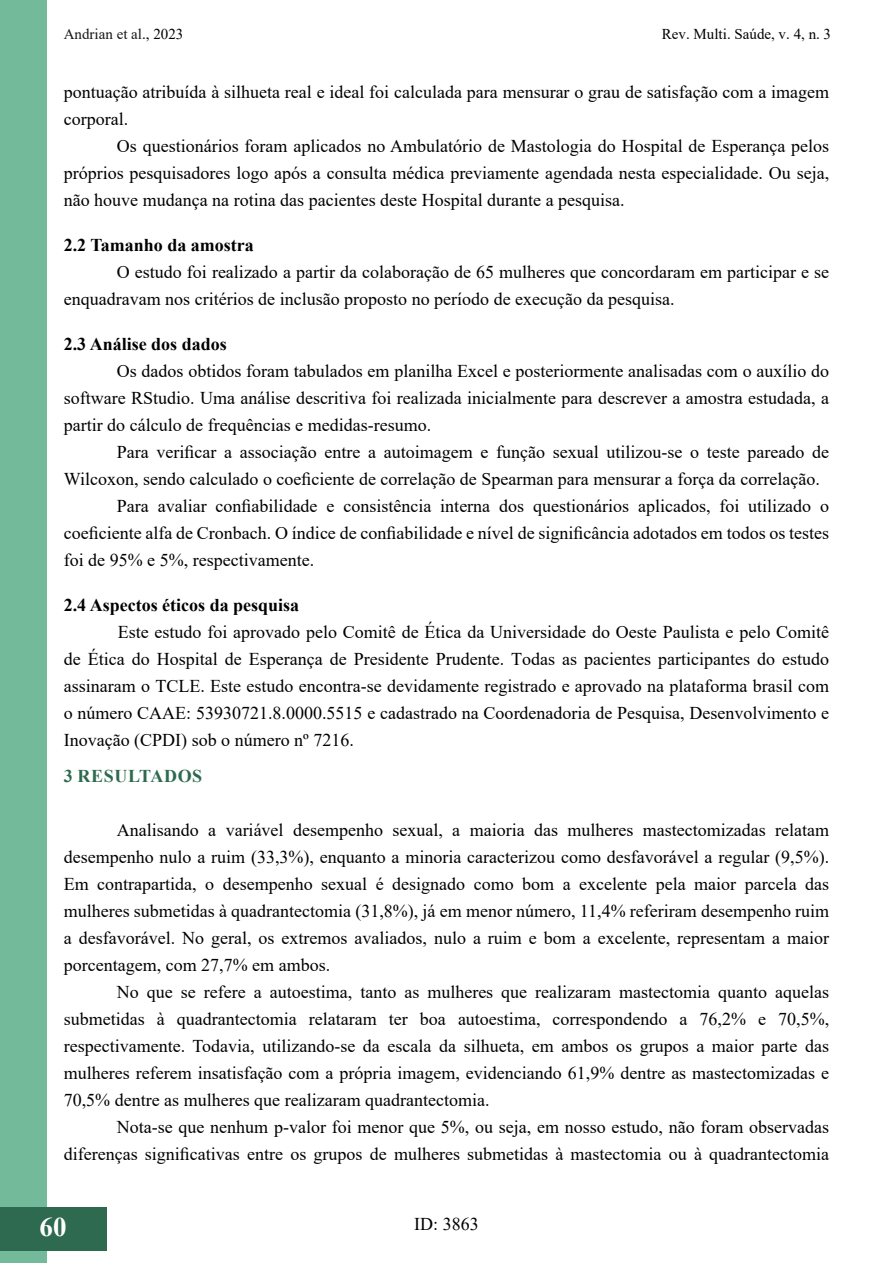
<style>
.page{position:relative;width:893px;height:1263px;background:#fff}
.page>*{position:absolute;margin:0;border:0;box-sizing:border-box;transform-origin:0 0}
.t1{font:700 27px "Times New Roman";color:#fff}
.t2{font:18px/27px "Times New Roman";color:#000;text-align:justify}
.t3{font:700 18px "Times New Roman";color:#000}
.t4{font:700 18px "Times New Roman";letter-spacing:.035em;color:#2d6a4f}
.t5{font:15px "Times New Roman";color:#000}
.t6{font:15px "Times New Roman";color:#181717}
.s1{color:#000}
.s2{font-style:inherit}
</style>
<div class="page">
<div style="left:0;top:1px;width:47px;height:1262px;background:#73ba9b"></div>
<div style="left:0;top:1207px;width:106px;height:43px;background:#2d6a4f"></div>
<p class="t6" style="left:64px;top:24px;width:121px">Andrian et al<span class="s1">.,</span> <span class="s1">2023</span></p>
<p class="t5" style="left:662px;top:24px;width:171px">Rev. Multi. Saúde, v. 4, n. <span class="s2">3</span></p>
<p class="t2" style="left:64px;top:77px;width:767px">pontuação atribuída à silhueta real e ideal foi calculada para mensurar o grau de satisfação com a imagem corporal.</p>
<p class="t2" style="left:64px;top:131px;width:767px;text-indent:53px">Os questionários foram aplicados no Ambulatório de Mastologia do Hospital de Esperança pelos próprios pesquisadores logo após a consulta médica previamente agendada nesta especialidade. Ou seja, não houve mudança na rotina das pacientes deste Hospital durante a pesquisa.</p>
<p class="t3" style="left:64px;top:232px;width:192px">2.2 Tamanho da amostra</p>
<p class="t2" style="left:64px;top:257px;width:767px;text-indent:53px">O estudo foi realizado a partir da colaboração de 65 mulheres que concordaram em participar e se enquadravam nos critérios de inclusão proposto no período de execução da pesquisa.</p>
<p class="t3" style="left:64px;top:331px;width:165px">2.3 Análise dos dados</p>
<p class="t2" style="left:64px;top:356px;width:767px;text-indent:53px">Os dados obtidos foram tabulados em planilha Excel e posteriormente analisadas com o auxílio do software RStudio. Uma análise descritiva foi realizada inicialmente para descrever a amostra estudada, a partir do cálculo de frequências e medidas-resumo.</p>
<p class="t2" style="left:117px;top:437px;width:714px">Para verificar a associação entre a autoimagem e função sexual utilizou-se o teste pareado de</p>
<p class="t2" style="left:64px;top:464px;width:757px">Wilcoxon, sendo calculado o coeficiente de correlação de Spearman para mensurar a força da correlação.</p>
<p class="t2" style="left:117px;top:491px;width:714px">Para avaliar confiabilidade e consistência interna dos questionários aplicados, foi utilizado o</p>
<p class="t2" style="left:64px;top:518px;width:767px">coeficiente alfa de Cronbach. O índice de confiabilidade e nível de significância adotados em todos os testes</p>
<p class="t2" style="left:64px;top:545px;width:252px">foi de 95% e 5%, respectivamente.</p>
<p class="t3" style="left:64px;top:592px;width:237px">2.4 Aspectos éticos da pesquisa</p>
<p class="t2" style="left:64px;top:617px;width:767px;text-indent:54px">Este estudo foi aprovado pelo Comitê de Ética da Universidade do Oeste Paulista e pelo Comitê de Ética do Hospital de Esperança de Presidente Prudente. Todas as pacientes participantes do estudo assinaram o TCLE. Este estudo encontra-se devidamente registrado e aprovado na plataforma brasil com o número CAAE: 53930721.8.0000.5515 e cadastrado na Coordenadoria de Pesquisa, Desenvolvimento e Inovação (CPDI) sob o número nº 7216.</p>
<p class="t4" style="left:64px;top:763px;width:140px">3 RESULTADOS</p>
<p class="t2" style="left:64px;top:815px;width:767px;text-indent:53px">Analisando a variável desempenho sexual, a maioria das mulheres mastectomizadas relatam desempenho nulo a ruim (33,3%), enquanto a minoria caracterizou como desfavorável a regular (9,5%).<br>Em contrapartida, o desempenho sexual é designado como bom a excelente pela maior parcela das mulheres submetidas à quadrantectomia (31,8%), já em menor número, 11,4% referiram desempenho ruim a desfavorável. No geral, os extremos avaliados, nulo a ruim e bom a excelente, representam a maior porcentagem, com 27,7% em ambos.</p>
<p class="t2" style="left:64px;top:977px;width:767px;text-indent:53px">No que se refere a autoestima, tanto as mulheres que realizaram mastectomia quanto aquelas submetidas à quadrantectomia relataram ter boa autoestima, correspondendo a 76,2% e 70,5%, respectivamente. Todavia, utilizando-se da escala da silhueta, em ambos os grupos a maior parte das mulheres referem insatisfação com a própria imagem, evidenciando 61,9% dentre as mastectomizadas e 70,5% dentre as mulheres que realizaram quadrantectomia.</p>
<p class="t2" style="left:64px;top:1112px;width:767px;text-align:right">Nota-se que nenhum p-valor foi menor que 5%, ou seja, em nosso estudo, não foram observadas diferenças significativas entre os grupos de mulheres submetidas à mastectomia ou à quadrantectomia</p>
<h1 class="t1" style="left:40px;top:1207px;width:28px">60</h1>
<p class="t2" style="left:414px;top:1210px;width:66px">ID: 3863</p>
</div>
